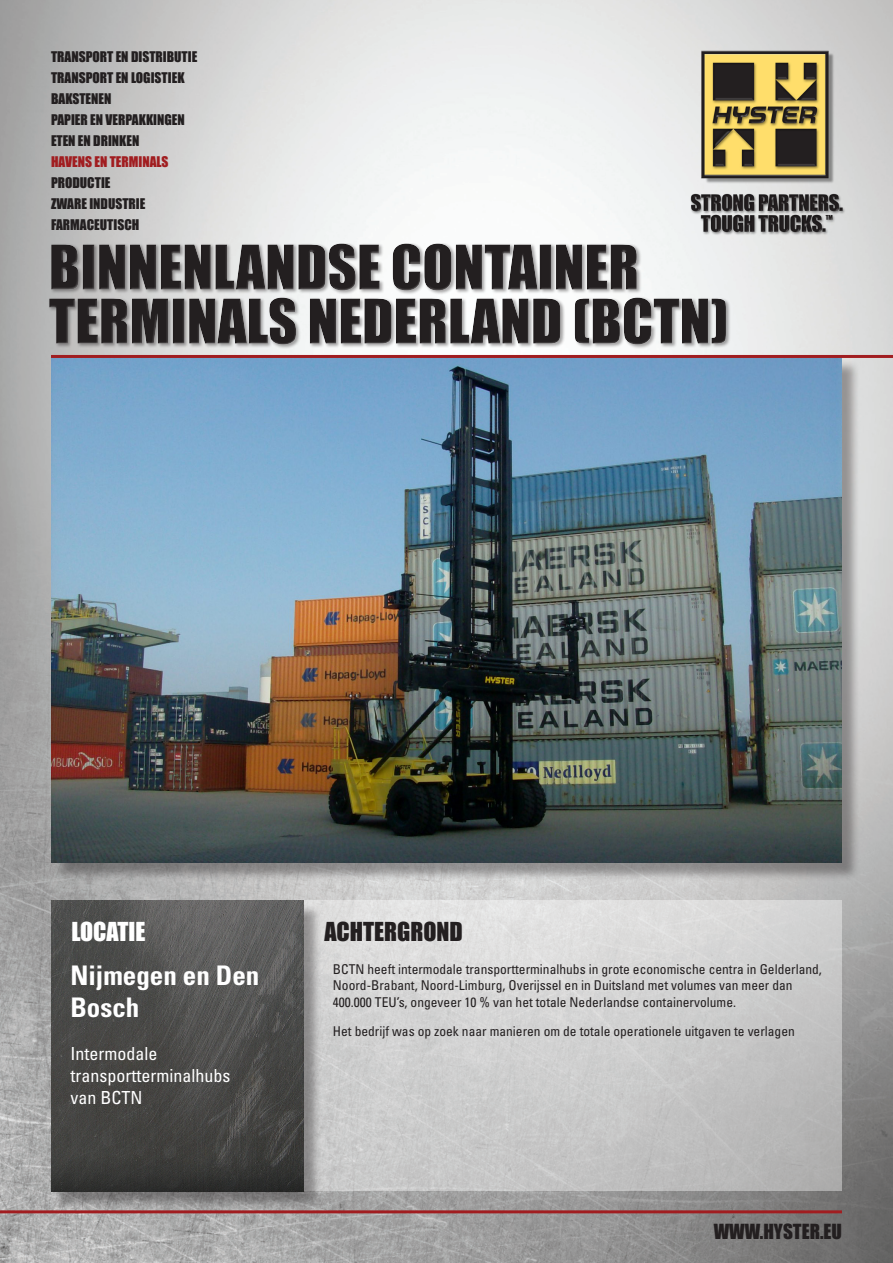
<style>
.page{position:relative;width:893px;height:1263px;background:#fff}
.page>*{position:absolute;margin:0;border:0;box-sizing:border-box;transform-origin:0 0}
.Location_Name{font:700 condensed 27px "Univers";color:#fff}
.Sub_Headline_Black{font:24px "Impact";color:#231f20}
.Sub_Headline_White{font:24px "Impact";color:#fff}
.t1{font:19.2px "Impact";color:#231f20}
.Location_Text{font:condensed 18px/21.6px "Univers";color:#fff}
.Body_Text{font:condensed 13.5px/16.5px "Univers";color:#231f20}
.Services_Paragraph{font:13.5px "Impact";color:#231f20}
.Services_Paragraph-2{font:13.5px "Impact";color:#a11d20}
</style>
<div class="page">
<img style="left:0;top:0;width:893px;height:1263px">
<svg style="left:303px;top:901px;width:539px;height:290px;background:#cdcdcd"></svg>
<hr style="left:0;top:1210px;width:842px;height:3px;background:#a11d20">
<div style="left:53px;top:903px;width:269px;height:307px;background:#231f20;opacity:.4"></div>
<img style="left:51px;top:901px;width:252px;height:290px">
<div style="left:53px;top:359px;width:808px;height:522px;background:#231f20;opacity:.4"></div>
<img style="left:51px;top:358px;width:791px;height:504px">
<img style="left:687px;top:44px;width:162px;height:194px">
<hr style="left:51px;top:355px;width:842px;height:3px;background:#a11d20">
<div style="left:48px;top:243px;width:683px;height:107px;background:#231f20;opacity:.4"></div>
<div style="left:47px;top:244px;width:681px;height:103px;background:#fff;opacity:.7"></div>
<div style="left:47px;top:241px;width:680px;height:103px;background:#231f20;opacity:.23"></div>
<p class="Services_Paragraph" style="left:51px;top:46px;width:148px">TRANSPORT EN DISTRIBUTIE</p>
<p class="Services_Paragraph" style="left:51px;top:67px;width:135px">TRANSPORT EN LOGISTIEK</p>
<p class="Services_Paragraph" style="left:51px;top:88px;width:62px">BAKSTENEN</p>
<p class="Services_Paragraph" style="left:51px;top:109px;width:135px">PAPIER EN VERPAKKINGEN</p>
<p class="Services_Paragraph" style="left:51px;top:130px;width:90px">ETEN EN DRINKEN</p>
<p class="Services_Paragraph-2" style="left:51px;top:151px;width:119px">HAVENS EN TERMINALS</p>
<p class="Services_Paragraph" style="left:51px;top:172px;width:61px">PRODUCTIE</p>
<p class="Services_Paragraph" style="left:51px;top:193px;width:96px">ZWARE INDUSTRIE</p>
<p class="Services_Paragraph" style="left:51px;top:214px;width:90px">FARMACEUTISCH</p>
<p class="Sub_Headline_White" style="left:71px;top:913px;width:75px">LOCATIE</p>
<p class="Sub_Headline_Black" style="left:324px;top:913px;width:140px">ACHTERGROND</p>
<p class="Location_Name" style="left:70px;top:958px;width:191px">Nijmegen en Den</p>
<p class="Location_Name" style="left:70px;top:991px;width:70px">Bosch</p>
<p class="Location_Text" style="left:70px;top:1043px;width:88px">Intermodale</p>
<p class="Location_Text" style="left:70px;top:1064px;width:161px">transportterminalhubs van BCTN</p>
<p class="Body_Text" style="left:333px;top:961px;width:490px">BCTN heeft intermodale transportterminalhubs in grote economische centra in Gelderland,<br>Noord-Brabant, Noord-Limburg, Overijssel en in Duitsland met volumes van meer dan<br>400.000 TEU’s, ongeveer 10 % van het totale Nederlandse containervolume.</p>
<p class="Body_Text" style="left:333px;top:1023px;width:463px">Het bedrijf was op zoek naar manieren om de totale operationele uitgaven te verlagen</p>
<p class="t1" style="left:714px;top:1216px;width:130px">WWW.HYSTER.EU</p>
</div>
